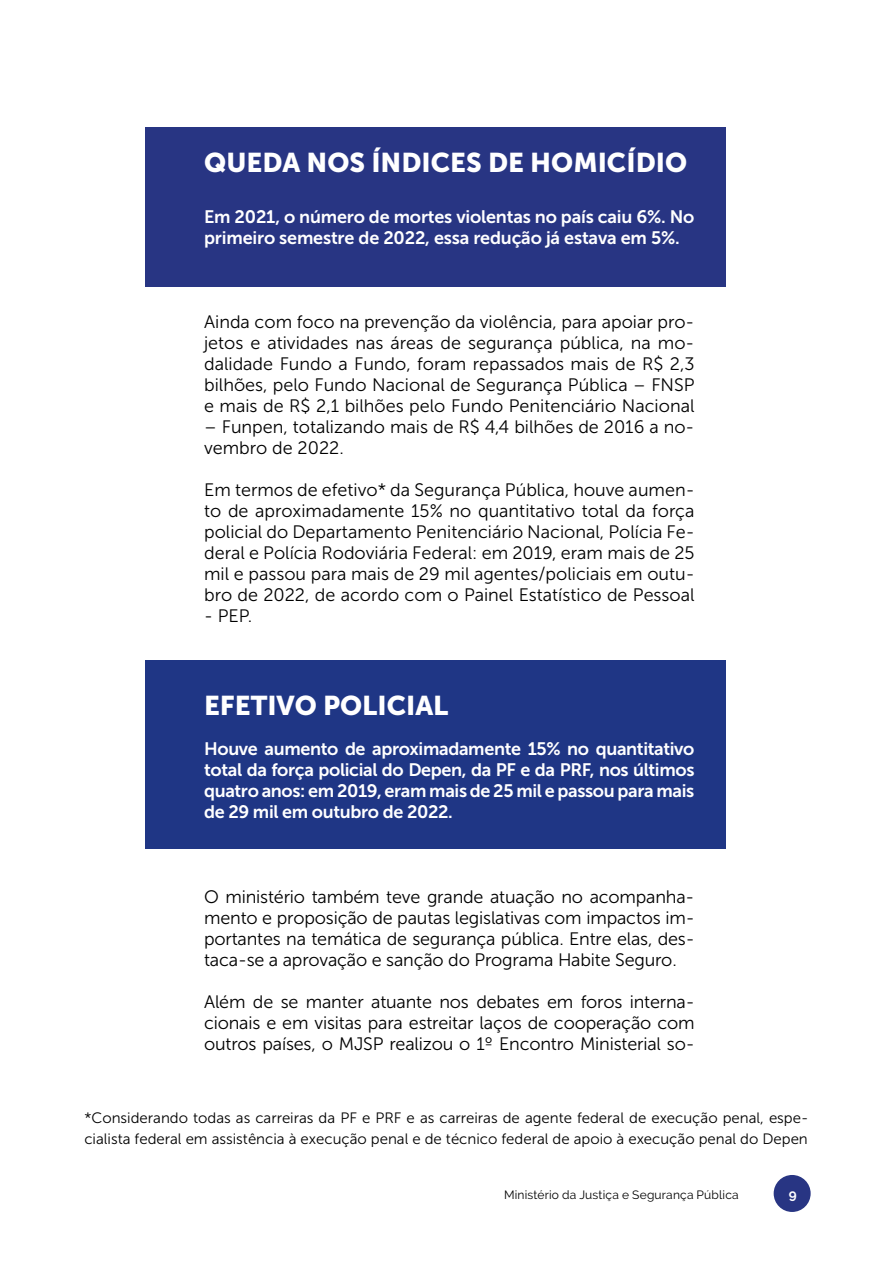
<style>
.page{position:relative;width:893px;height:1263px;background:#fff}
.page>*{position:absolute;margin:0;border:0;box-sizing:border-box;transform-origin:0 0}
.t1{font:27px "Museo Sans 900";color:#fff}
.t2{font:18px/21px "Museo Sans 300";color:#000;text-align:justify}
.t3{font:18px/21px "Museo Sans 700";letter-spacing:-.01em;color:#fff}
.t4{font:15px/21px "Museo Sans 300";color:#000}
.t5{font:700 13.5px "Raleway";color:#fff}
.t6{font:12px "Raleway";letter-spacing:.015em;color:#000}
</style>
<div class="page">
<div style="left:774px;top:1175px;width:37px;height:37px;background:#283583;border-radius:50%"></div>
<div style="left:146px;top:660px;width:580px;height:189px;background:#1f3685"></div>
<div style="left:146px;top:128px;width:580px;height:159px;background:#283583"></div>
<h1 class="t1" style="left:204px;top:147px;width:485px">QUEDA NOS ÍNDICES DE HOMICÍDIO</h1>
<p class="t3" style="left:204px;top:206px;width:492px">Em 2021, o número de mortes violentas no país caiu 6%. No primeiro semestre de 2022, essa redução já estava em 5%.</p>
<p class="t2" style="left:204px;top:311px;width:492px">Ainda com foco na prevenção da violência, para apoiar pro&shy;jetos e atividades nas áreas de segurança pública, na mo&shy;dalidade Fundo a Fundo, foram repassados mais de R$ 2,3 bilhões, pelo Fundo Nacional de Segurança Pública – FNSP e mais de R$ 2,1 bilhões pelo Fundo Penitenciário Nacional</p>
<p class="t2" style="left:204px;top:416px;width:492px">– Funpen, totalizando mais de R$ 4,4 bilhões de 2016 a no&shy;vembro de 2022.</p>
<p class="t2" style="left:204px;top:479px;width:492px">Em termos de efetivo* da Segurança Pública, houve aumen&shy;to de aproximadamente 15% no quantitativo total da força policial do Departamento Penitenciário Nacional, Polícia Fe&shy;deral e Polícia Rodoviária Federal: em 2019, eram mais de 25 mil e passou para mais de 29 mil agentes/policiais em outu&shy;bro de 2022, de acordo com o Painel Estatístico de Pessoal</p>
<p class="t2" style="left:204px;top:605px;width:50px">- PEP.</p>
<h1 class="t1" style="left:204px;top:690px;width:246px">EFETIVO POLICIAL</h1>
<p class="t3" style="left:204px;top:739px;width:492px;text-align:justify">Houve aumento de aproximadamente 15% no quantitativo total da força policial do Depen, da PF e da PRF, nos últimos quatro anos: em 2019, eram mais de 25 mil e passou para mais de 29 mil em outubro de 2022.</p>
<p class="t2" style="left:204px;top:886px;width:492px">O ministério também teve grande atuação no acompanha&shy;mento e proposição de pautas legislativas com impactos im&shy;portantes na temática de segurança pública. Entre elas, des&shy;taca-se a aprovação e sanção do Programa Habite Seguro.</p>
<p class="t2" style="left:204px;top:991px;width:492px">Além de se manter atuante nos debates em foros interna&shy;cionais e em visitas para estreitar laços de cooperação com outros países, o MJSP realizou o 1º Encontro Ministerial so-</p>
<p class="t4" style="left:84px;top:1107px;width:725px">*Considerando todas as carreiras da PF e PRF e as carreiras de agente federal de execução penal, espe&shy;cialista federal em assistência à execução penal e de técnico federal de apoio à execução penal do Depen</p>
<p class="t6" style="left:504px;top:1188px;width:236px">Ministério da Justiça e Segurança Pública</p>
<p class="t5" style="left:789px;top:1186px;width:9px">9</p>
</div>
